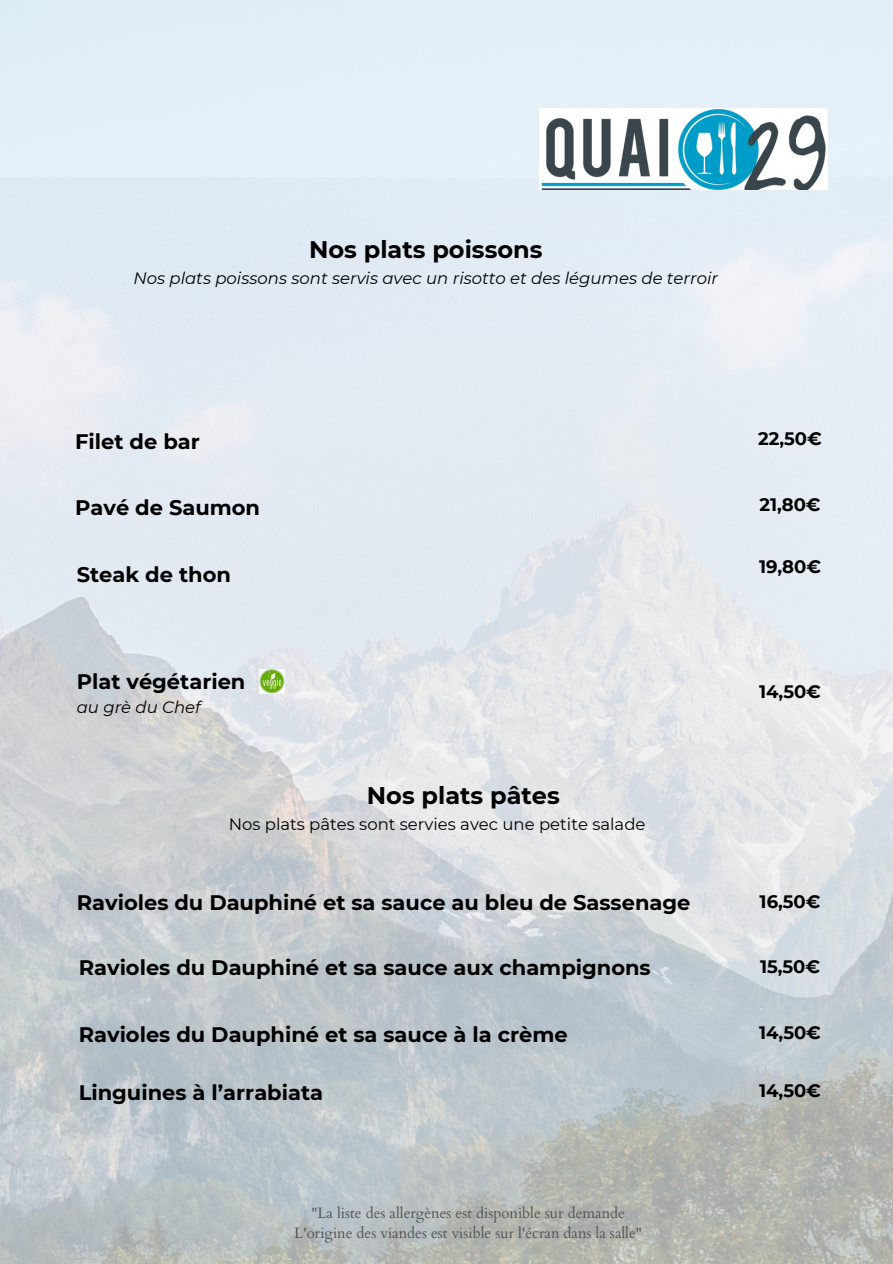
<style>
.page{position:relative;width:893px;height:1264px;background:#fff}
.page>*{position:absolute;margin:0;border:0;box-sizing:border-box;transform-origin:0 0}
.t1{font:700 24px "Montserrat";color:#000}
.t2{font:700 21px "Montserrat";color:#000}
.t3{font:700 18px "Montserrat";color:#000}
.t4{font:italic 16.5px "Montserrat";color:#000}
.t5{font:16.5px "Montserrat";color:#000}
.t6{font:15px "Cardo";color:#545454}
</style>
<div class="page">
<img style="left:0;top:0;width:892px;height:1263px">
<img style="left:260px;top:669px;width:24px;height:24px">
<img style="left:539px;top:108px;width:288px;height:81px">
<h2 class="t1" style="left:309px;top:235px;width:235px">Nos plats poissons</h2>
<h2 class="t4" style="left:133px;top:268px;width:586px">Nos plats poissons sont servis avec un risotto et des légumes de terroir</h2>
<h1 class="t2" style="left:75px;top:428px;width:126px">Filet de bar</h1>
<p class="t3" style="left:758px;top:427px;width:65px">22,50€</p>
<h1 class="t2" style="left:75px;top:495px;width:186px">Pavé de Saumon</h1>
<h3 class="t3" style="left:759px;top:493px;width:63px">21,80€</h3>
<h1 class="t2" style="left:77px;top:561px;width:156px">Steak de thon</h1>
<h1 class="t3" style="left:759px;top:555px;width:64px">19,80€</h1>
<h1 class="t2" style="left:77px;top:668px;width:170px">Plat végétarien</h1>
<h1 class="t4" style="left:77px;top:697px;width:125px">au grè du Chef</h1>
<h1 class="t3" style="left:759px;top:680px;width:63px">14,50€</h1>
<h4 class="t1" style="left:367px;top:780px;width:194px">Nos plats pâtes</h4>
<h4 class="t5" style="left:229px;top:814px;width:418px">Nos plats pâtes sont servies avec une petite salade</h4>
<p class="t2" style="left:77px;top:889px;width:615px">Ravioles du Dauphiné et sa sauce au bleu de Sassenage</p>
<h3 class="t3" style="left:759px;top:890px;width:62px">16,50€</h3>
<p class="t2" style="left:79px;top:955px;width:573px">Ravioles du Dauphiné et sa sauce aux champignons</p>
<h3 class="t3" style="left:760px;top:955px;width:62px">15,50€</h3>
<h3 class="t2" style="left:79px;top:1021px;width:490px">Ravioles du Dauphiné et sa sauce à la crème</h3>
<h3 class="t3" style="left:759px;top:1021px;width:63px">14,50€</h3>
<h3 class="t2" style="left:79px;top:1079px;width:246px">Linguines à l’arrabiata</h3>
<h4 class="t3" style="left:759px;top:1079px;width:63px">14,50€</h4>
<h1 class="t6" style="left:311px;top:1202px;width:315px">"La liste des allergènes est disponible sur demande</h1>
<h3 class="t6" style="left:294px;top:1223px;width:349px">L'origine des viandes est visible sur l'écran dans la salle"</h3>
</div>
